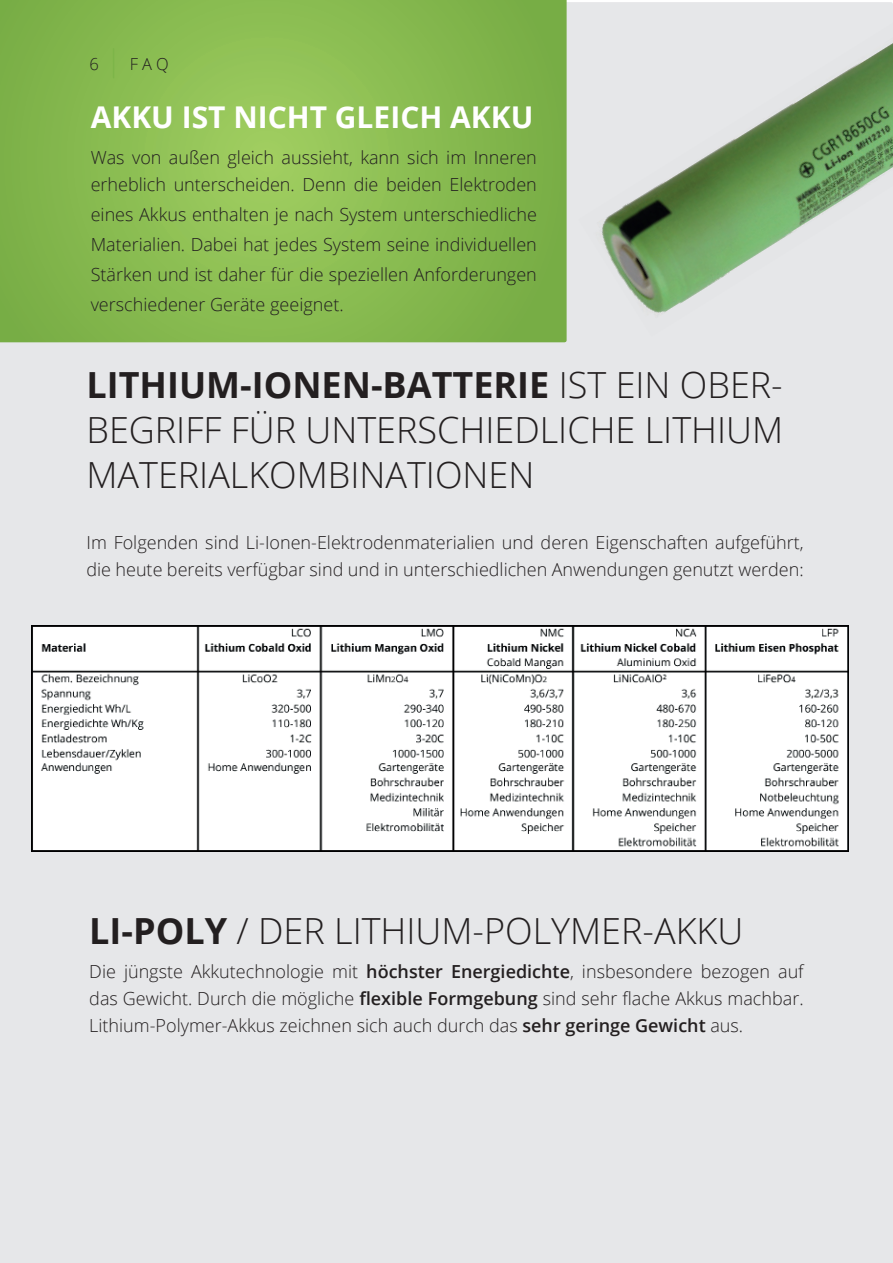
<style>
.page{position:relative;width:893px;height:1263px;background:#fff}
.page>*{position:absolute;margin:0;border:0;box-sizing:border-box;transform-origin:0 0}
.t1{font:300 36px/45px "Open Sans";color:#231f20;text-align:justify}
.t2{font:700 30px "Open Sans";color:#fff}
.t3{font:300 18px/27px "Open Sans";color:#231f20}
.t4{font:300 16.5px "Open Sans";color:#231f20}
.s1{font-weight:700}
.s2{font-weight:600}
</style>
<div class="page">
<div style="left:0;top:2px;width:893px;height:1261px;background:#e6e7e9"></div>
<img style="left:578px;top:23px;width:315px;height:314px">
<svg style="left:0;top:0;width:567px;height:342px;background:#88ba50"></svg>
<img style="left:31px;top:625px;width:817px;height:227px">
<svg style="left:113px;top:49px;width:1px;height:29px"></svg>
<p class="t4" style="left:90px;top:54px;width:11px">6</p>
<p class="t4" style="left:130px;top:54px;width:41px">FAQ</p>
<h2 class="t2" style="left:91px;top:96px;width:444px">AKKU IST NICHT GLEICH AKKU</h2>
<p class="t3" style="left:91px;top:145px;width:448px">Was von außen gleich aussieht, kann sich im Inneren erheblich unterscheiden. Denn die beiden Elektroden</p>
<p class="t3" style="left:91px;top:200px;width:448px;line-height:30px;text-align:justify">eines Akkus enthalten je nach System unterschiedliche Materialien. Dabei hat jedes System seine individuellen Stärken und ist daher für die speziellen Anforderungen verschiedener Geräte geeignet.</p>
<h1 class="t1" style="left:86px;top:363px;width:698px"><span class="s1">LITHIUM-IONEN-BATTERIE</span> IST EIN OBER-BEGRIFF FÜR UNTERSCHIEDLICHE LITHIUM MATERIALKOMBINATIONEN</h1>
<p class="t3" style="left:86px;top:529px;width:719px">Im Folgenden sind Li-Ionen-Elektrodenmaterialien und deren Eigenschaften aufgeführt, die heute bereits verfügbar sind und in unterschiedlichen Anwendungen genutzt werden:</p>
<h1 class="t1" style="left:89px;top:909px;width:656px"><span class="s1">LI-POLY</span> / DER LITHIUM-POLYMER-AKKU</h1>
<p class="t3" style="left:89px;top:958px;width:716px;text-align:justify">Die jüngste Akkutechnologie mit <span class="s2">höchster Energiedichte</span>, insbesondere bezogen auf das Gewicht. Durch die mögliche <span class="s2">flexible Formgebung</span> sind sehr flache Akkus machbar.<br>Lithium-Polymer-Akkus zeichnen sich auch durch das <span class="s2">sehr geringe Gewicht</span> aus.</p>
</div>
